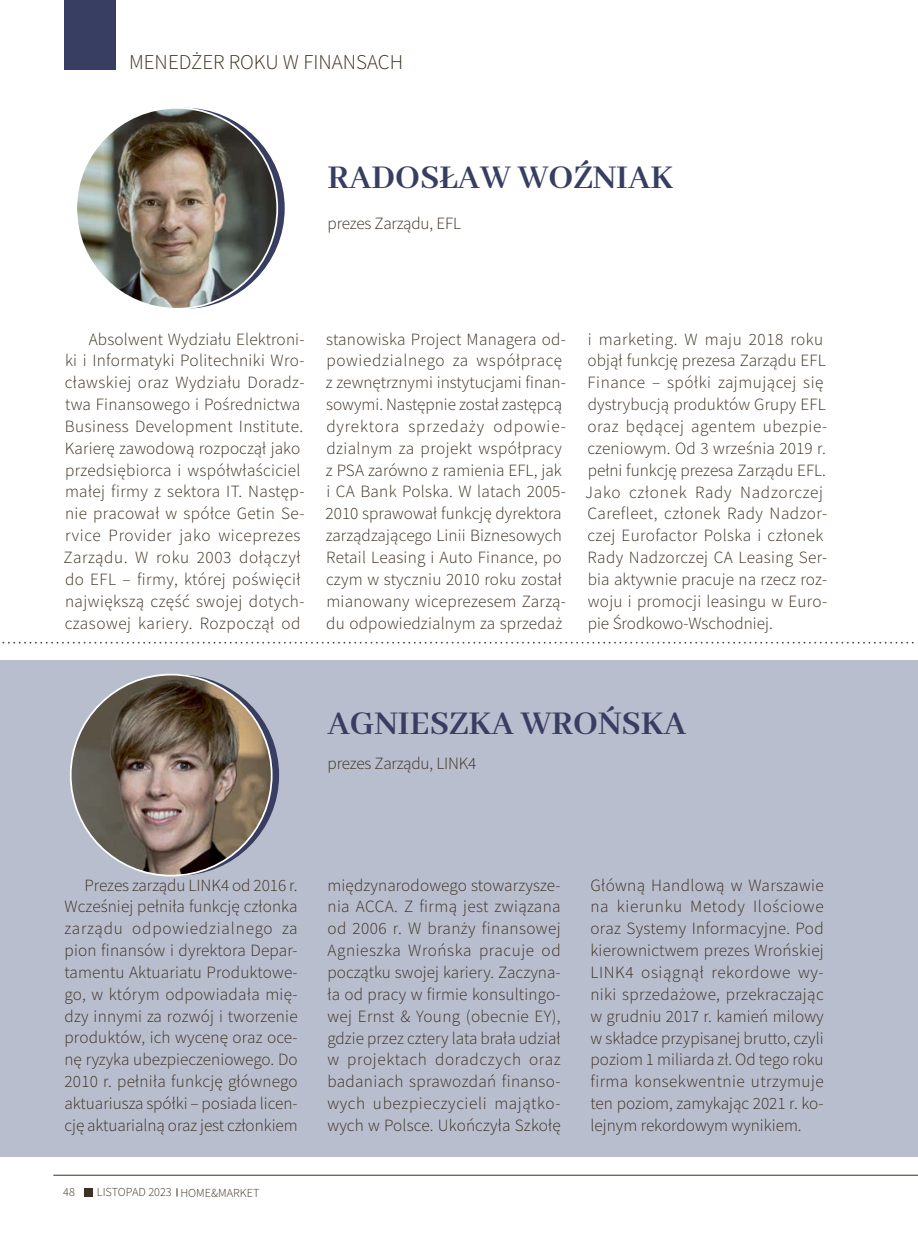
<style>
.page{position:relative;width:918px;height:1241px;background:#fff}
.page>*{position:absolute;margin:0;border:0;box-sizing:border-box;transform-origin:0 0}
.t1{font:700 36.05px "Abhaya Libre";color:#383e61}
.t2{font:300 21px "Source Sans Pro";color:#3c3123}
.t3{font:300 17.15px/21.9px "Source Sans Pro";letter-spacing:.01em;color:#3c3123}
.t4{font:300 17.15px "Source Sans Pro";letter-spacing:-.01em;color:#3c3123}
.t5{font:300 12.25px "Source Sans Pro";color:#3c3123}
</style>
<div class="page">
<div style="left:64px;top:0;width:51px;height:69px;background:#383e61"></div>
<hr style="left:53px;top:1174px;width:865px;height:1px;background:#3c3123">
<div style="left:84px;top:1188px;width:9px;height:8px;background:#3c3123"></div>
<svg style="left:84px;top:108px;width:201px;height:201px;background:#676b86"></svg>
<img style="left:76px;top:108px;width:201px;height:201px;border-radius:50%">
<div style="left:0;top:660px;width:918px;height:496px;background:#b9bece"></div>
<svg style="left:78px;top:674px;width:201px;height:201px"></svg>
<img style="left:71px;top:674px;width:201px;height:201px;border-radius:50%">
<svg style="left:2px;top:641px;width:912px;height:2px"></svg>
<p class="t2" style="left:129px;top:54px;width:276px">MENEDŻER ROKU W FINANSACH</p>
<h1 class="t1" style="left:327px;top:157px;width:347px">RADOSŁAW WOŹNIAK</h1>
<p class="t4" style="left:327px;top:217px;width:135px">prezes Zarządu, EFL</p>
<p class="t3" style="left:63px;top:329px;width:242px;text-indent:25px">Absolwent Wydziału Elektroni&shy;ki i Informatyki Politechniki Wro&shy;cławskiej oraz Wydziału Doradz&shy;twa Finansowego i Pośrednictwa<br>Business Development Institute.<br>Karierę zawodową rozpoczął jako przedsiębiorca i współwłaściciel małej firmy z sektora IT. Następ&shy;nie pracował w spółce Getin Se&shy;rvice Provider jako wiceprezes<br>Zarządu. W roku 2003 dołączył do EFL – firmy, której poświęcił największą część swojej dotych&shy;czasowej kariery. Rozpoczął od</p>
<p class="t3" style="left:325px;top:329px;width:242px">stanowiska Project Managera od&shy;powiedzialnego za współpracę z zewnętrznymi instytucjami finan&shy;sowymi. Następnie został zastępcą dyrektora sprzedaży odpowie&shy;dzialnym za projekt współpracy z PSA zarówno z ramienia EFL, jak i CA Bank Polska. W latach 2005-<br>2010 sprawował funkcję dyrektora zarządzającego Linii Biznesowych<br>Retail Leasing i Auto Finance, po czym w styczniu 2010 roku został mianowany wiceprezesem Zarzą&shy;du odpowiedzialnym za sprzedaż</p>
<p class="t3" style="left:585px;top:329px;width:243px">i marketing. W maju 2018 roku objął funkcję prezesa Zarządu EFL<br>Finance – spółki zajmującej się dystrybucją produktów Grupy EFL oraz będącej agentem ubezpie&shy;czeniowym. Od 3 września 2019 r. pełni funkcję prezesa Zarządu EFL.<br>Jako członek Rady Nadzorczej<br>Carefleet, członek Rady Nadzor&shy;czej Eurofactor Polska i członek<br>Rady Nadzorczej CA Leasing Ser&shy;bia aktywnie pracuje na rzecz roz&shy;woju i promocji leasingu w Euro&shy;pie Środkowo-Wschodniej.</p>
<h1 class="t1" style="left:327px;top:704px;width:360px">AGNIESZKA WROŃSKA</h1>
<p class="t4" style="left:327px;top:756px;width:150px">prezes Zarządu, LINK4</p>
<p class="t3" style="left:64px;top:875px;width:235px;text-align:justify;text-indent:20px">Prezes zarządu LINK4 od 2016 r.<br>Wcześniej pełniła funkcję członka zarządu odpowiedzialnego za pion finansów i dyrektora Depar&shy;tamentu Aktuariatu Produktowe&shy;go, w którym odpowiadała mię&shy;dzy innymi za rozwój i tworzenie produktów, ich wycenę oraz oce&shy;nę ryzyka ubezpieczeniowego. Do 2010 r. pełniła funkcję głównego aktuariusza spółki – posiada licen&shy;cję aktuarialną oraz jest członkiem</p>
<p class="t3" style="left:327px;top:875px;width:235px;text-align:justify">międzynarodowego stowarzysze&shy;nia ACCA. Z firmą jest związana od 2006 r. W branży finansowej Agnieszka Wrońska pracuje od początku swojej kariery. Zaczyna&shy;ła od pracy w firmie konsultingo&shy;wej Ernst &amp; Young (obecnie EY), gdzie przez cztery lata brała udział w projektach doradczych oraz badaniach sprawozdań finanso&shy;wych ubezpieczycieli majątko&shy;wych w Polsce. Ukończyła Szkołę</p>
<p class="t3" style="left:590px;top:875px;width:235px;text-align:justify">Główną Handlową w Warszawie na kierunku Metody Ilościowe oraz Systemy Informacyjne. Pod kierownictwem prezes Wrońskiej LINK4 osiągnął rekordowe wy&shy;niki sprzedażowe, przekraczając w grudniu 2017 r. kamień milowy w składce przypisanej brutto, czyli poziom 1 miliarda zł. Od tego roku firma konsekwentnie utrzymuje ten poziom, zamykając 2021 r. ko&shy;lejnym rekordowym wynikiem.</p>
<p class="t5" style="left:63px;top:1187px;width:13px">48</p>
<p class="t5" style="left:97px;top:1187px;width:164px">LISTOPAD 2023 HOME&amp;MARKET</p>
</div>
